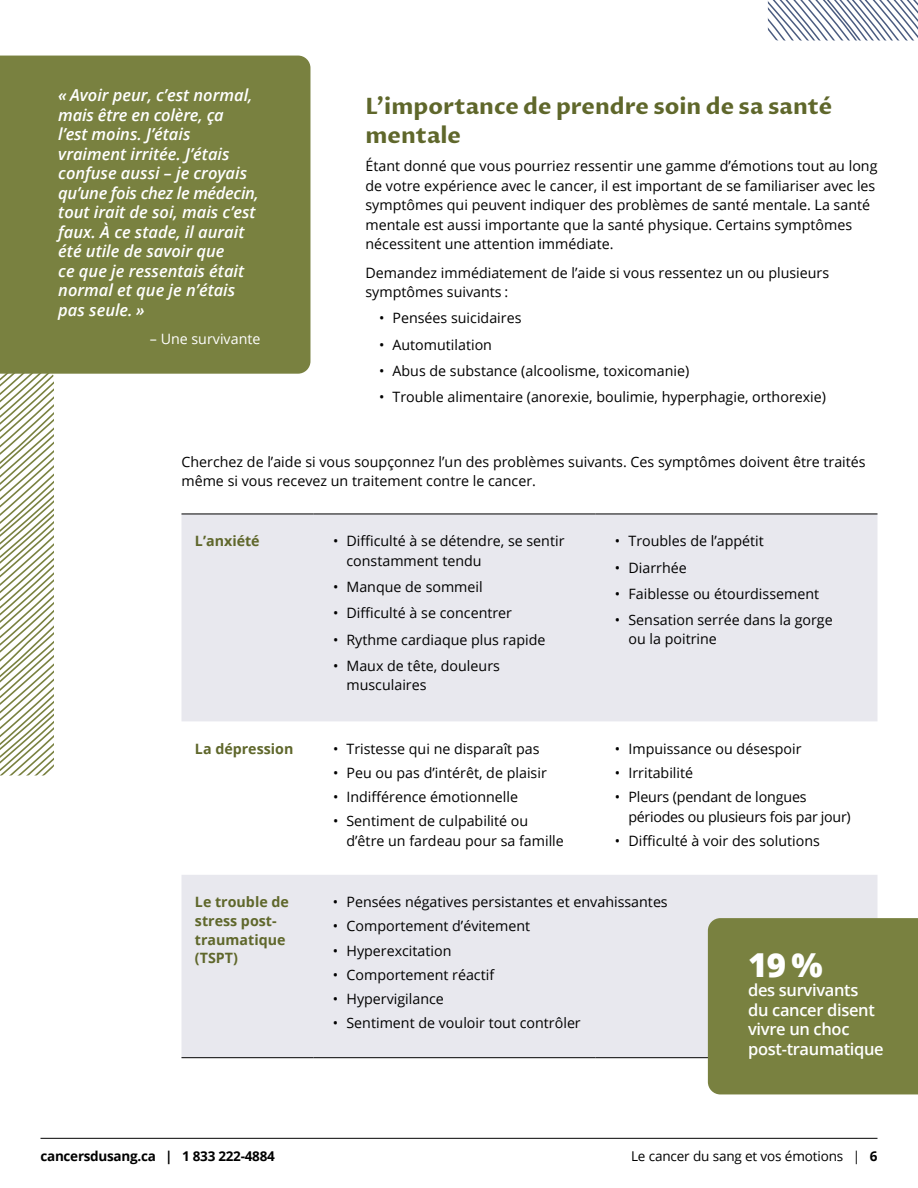
<style>
.page{position:relative;width:918px;height:1188px;background:#fff}
.page>*{position:absolute;margin:0;border:0;box-sizing:border-box;transform-origin:0 0}
.t1{font:800 33px "Open Sans";color:#fff}
.t2{font:700 22.5px/28.5px "Proza Libre";color:#5f672b}
.t3{font:italic 600 16.5px/19.5px "Open Sans";color:#fff}
.t4{font:600 16.5px/19.5px "Open Sans";letter-spacing:-.02em;color:#fff}
.t5{font:14.25px/19.5px "Open Sans";color:#000}
.t6{font:700 14.25px/18.8px "Open Sans";color:#5f672b}
.t7{font:14.25px/19.5px "Open Sans";letter-spacing:-.02em;color:#000}
.t8{font:14.25px "Open Sans";color:#fff}
.t9{font:700 13.5px "Open Sans";letter-spacing:-.02em;color:#000}
.t10{font:13.5px "Open Sans";letter-spacing:-.01em;color:#000}
.s1{font-weight:700}
</style>
<div class="page">
<hr style="left:40px;top:1138px;width:838px;height:1px;background:#000">
<svg style="left:181px;top:515px;width:697px;height:542px;fill:#e8e8ee"></svg>
<hr style="left:181px;top:514px;width:133px;height:1px;background:#000">
<hr style="left:314px;top:514px;width:282px;height:1px;background:#000">
<hr style="left:596px;top:514px;width:282px;height:1px;background:#000">
<hr style="left:181px;top:1057px;width:133px;height:1px;background:#000">
<hr style="left:314px;top:1057px;width:282px;height:1px;background:#000">
<hr style="left:596px;top:1057px;width:282px;height:1px;background:#000">
<div style="left:708px;top:918px;width:210px;height:176px;background:#798140"></div>
<svg style="left:0;top:374px;width:54px;height:402px"></svg>
<svg style="left:768px;top:0;width:150px;height:40px"></svg>
<div style="left:0;top:56px;width:310px;height:318px;background:#798140"></div>
<p class="t3" style="left:58px;top:85px;width:202px">« Avoir peur, c’est normal, mais être en colère, ça<br>l’est moins. J’étais vraiment irritée. J’étais confuse aussi – je croyais qu’une fois chez le médecin, tout irait de soi, mais c’est faux. À ce stade, il aurait été utile de savoir que<br>ce que je ressentais était normal et que je n’étais pas seule. »</p>
<p class="t8" style="left:150px;top:329px;width:112px">– Une survivante</p>
<h2 class="t2" style="left:366px;top:93px;width:468px">L’importance de prendre soin de sa santé mentale</h2>
<p class="t5" style="left:366px;top:156px;width:513px">Étant donné que vous pourriez ressentir une gamme d’émotions tout au long de votre expérience avec le cancer, il est important de se familiariser avec les symptômes qui peuvent indiquer des problèmes de santé mentale. La santé mentale est aussi importante que la santé physique. Certains symptômes nécessitent une attention immédiate.</p>
<p class="t5" style="left:366px;top:262px;width:465px">Demandez immédiatement de l’aide si vous ressentez un ou plusieurs symptômes suivants :</p>
<p class="t5" style="left:379px;top:308px;width:144px">• Pensées suicidaires</p>
<p class="t5" style="left:379px;top:334px;width:115px">• Automutilation</p>
<p class="t5" style="left:379px;top:360px;width:312px">• Abus de substance (alcoolisme, toxicomanie)</p>
<p class="t5" style="left:379px;top:387px;width:449px">• Trouble alimentaire (anorexie, boulimie, hyperphagie, orthorexie)</p>
<p class="t5" style="left:181px;top:451px;width:686px">Cherchez de l’aide si vous soupçonnez l’un des problèmes suivants. Ces symptômes doivent être traités même si vous recevez un traitement contre le cancer.</p>
<p class="t6" style="left:195px;top:532px;width:66px">L’anxiété</p>
<p class="t5" style="left:347px;top:531px;width:219px;text-indent:-13px">• Difficulté à se détendre, se sentir constamment tendu</p>
<p class="t5" style="left:333px;top:577px;width:151px">• Manque de sommeil</p>
<p class="t5" style="left:333px;top:603px;width:181px">• Difficulté à se concentrer</p>
<p class="t5" style="left:333px;top:629px;width:214px">• Rythme cardiaque plus rapide</p>
<p class="t5" style="left:347px;top:655px;width:155px;text-indent:-13px">• Maux de tête, douleurs musculaires</p>
<p class="t6" style="left:195px;top:739px;width:100px">La dépression</p>
<p class="t5" style="left:333px;top:739px;width:208px">• Tristesse qui ne disparaît pas</p>
<p class="t5" style="left:333px;top:763px;width:215px">• Peu ou pas d’intérêt, de plaisir</p>
<p class="t5" style="left:333px;top:787px;width:187px">• Indifférence émotionnelle</p>
<p class="t5" style="left:346px;top:811px;width:219px;text-indent:-13px">• Sentiment de culpabilité ou d’être un fardeau pour sa famille</p>
<p class="t5" style="left:615px;top:531px;width:150px">• Troubles de l’appétit</p>
<p class="t5" style="left:615px;top:557px;width:73px">• Diarrhée</p>
<p class="t5" style="left:615px;top:584px;width:206px">• Faiblesse ou étourdissement</p>
<p class="t5" style="left:628px;top:610px;width:206px;text-indent:-13px">• Sensation serrée dans la gorge ou la poitrine</p>
<p class="t5" style="left:615px;top:739px;width:188px">• Impuissance ou désespoir</p>
<p class="t5" style="left:615px;top:763px;width:80px">• Irritabilité</p>
<p class="t7" style="left:628px;top:787px;width:224px;text-indent:-13px">• Pleurs (pendant de longues périodes ou plusieurs fois par jour)</p>
<p class="t5" style="left:615px;top:830px;width:206px">• Difficulté à voir des solutions</p>
<p class="t6" style="left:195px;top:892px;width:95px">Le trouble de stress post&shy;traumatique (TSPT)</p>
<p class="t5" style="left:333px;top:892px;width:336px">• Pensées négatives persistantes et envahissantes</p>
<p class="t5" style="left:333px;top:916px;width:199px">• Comportement d’évitement</p>
<p class="t5" style="left:333px;top:940px;width:120px">• Hyperexcitation</p>
<p class="t5" style="left:333px;top:964px;width:163px">• Comportement réactif</p>
<p class="t5" style="left:333px;top:989px;width:112px">• Hypervigilance</p>
<p class="t5" style="left:333px;top:1013px;width:249px">• Sentiment de vouloir tout contrôler</p>
<h1 class="t1" style="left:748px;top:939px;width:76px">19 %</h1>
<p class="t4" style="left:748px;top:980px;width:137px">des survivants<br>du cancer disent vivre un choc post-traumatique</p>
<p class="t9" style="left:40px;top:1147px;width:236px">cancersdusang.ca | 1 833 222-4884</p>
<p class="t10" style="left:631px;top:1147px;width:248px">Le cancer du sang et vos émotions | <span class="s1">6</span></p>
</div>
